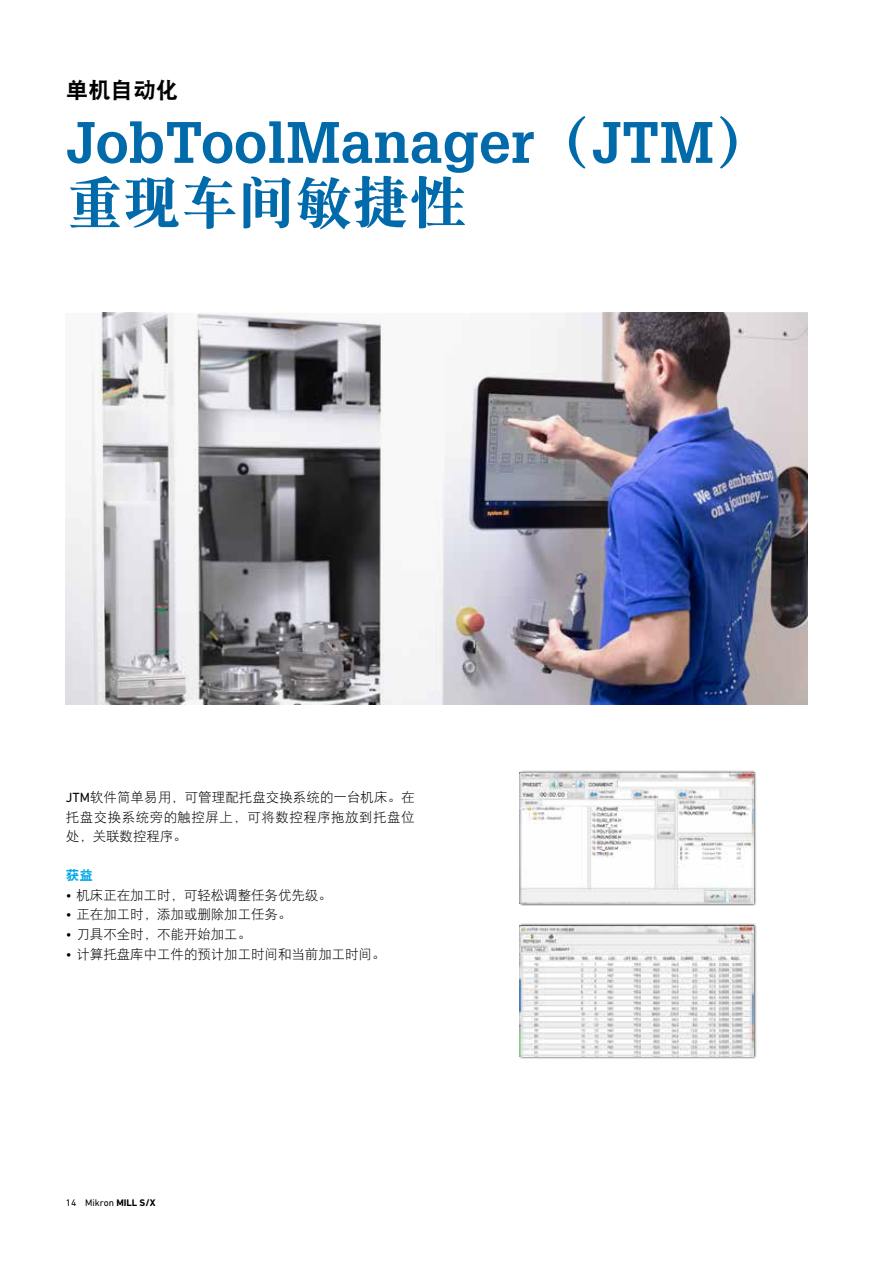
<style>
.page{position:relative;width:893px;height:1263px;background:#fff}
.page>*{position:absolute;margin:0;border:0;box-sizing:border-box;transform-origin:0 0}
.t1{font:700 57px "Glypha LT Pro";letter-spacing:.005em;color:#006aaa}
.t2{font:57px "DF Song GB W9";letter-spacing:.005em;color:#006aaa}
.t3{font:22.5px "DF Hei GB W9";color:#000}
.t4{font:13.5px/19.5px "DF Hei GB W3";letter-spacing:-.005em;color:#000;text-align:justify}
.t5{font:13.5px "DF Hei GB W9";color:#00a9e6}
.t6{font:9.75px "DIN Next W1 G";color:#000}
.s1{font-family:"DF Song GB W9";font-weight:400}
.s2{font-family:"DIN Next W1 G"}
.s3{font-weight:700}
</style>
<div class="page">
<div style="left:519px;top:770px;width:237px;height:136px;background:#000;opacity:.75"></div>
<img style="left:520px;top:772px;width:233px;height:131px">
<div style="left:519px;top:923px;width:238px;height:136px;background:#000;opacity:.75"></div>
<img style="left:520px;top:925px;width:233px;height:131px">
<img style="left:66px;top:313px;width:742px;height:391px">
<h2 class="t3" style="left:66px;top:78px;width:114px">单机自动化</h2>
<h1 class="t1" style="left:66px;top:107px;width:707px">JobToolManager<span class="s1">（</span>JTM<span class="s1">）</span></h1>
<h1 class="t2" style="left:66px;top:172px;width:402px">重现车间敏捷性</h1>
<p class="t4" style="left:66px;top:787px;width:350px"><span class="s2">JTM</span>软件简单易用，可管理配托盘交换系统的一台机床。在托盘交换系统旁的触控屏上，可将数控程序拖放到托盘位处，关联数控程序。</p>
<p class="t5" style="left:66px;top:868px;width:28px">获益</p>
<p class="t4" style="left:66px;top:885px;width:267px"><span class="s2">•</span> 机床正在加工时，可轻松调整任务优先级。</p>
<p class="t4" style="left:66px;top:904px;width:227px"><span class="s2">•</span> 正在加工时，添加或删除加工任务。</p>
<p class="t4" style="left:66px;top:924px;width:187px"><span class="s2">•</span> 刀具不全时，不能开始加工。</p>
<p class="t4" style="left:66px;top:944px;width:321px"><span class="s2">•</span> 计算托盘库中工件的预计加工时间和当前加工时间。</p>
<p class="t6" style="left:66px;top:1197px;width:91px">14 Mikron <span class="s3">MILL S/X</span></p>
</div>
